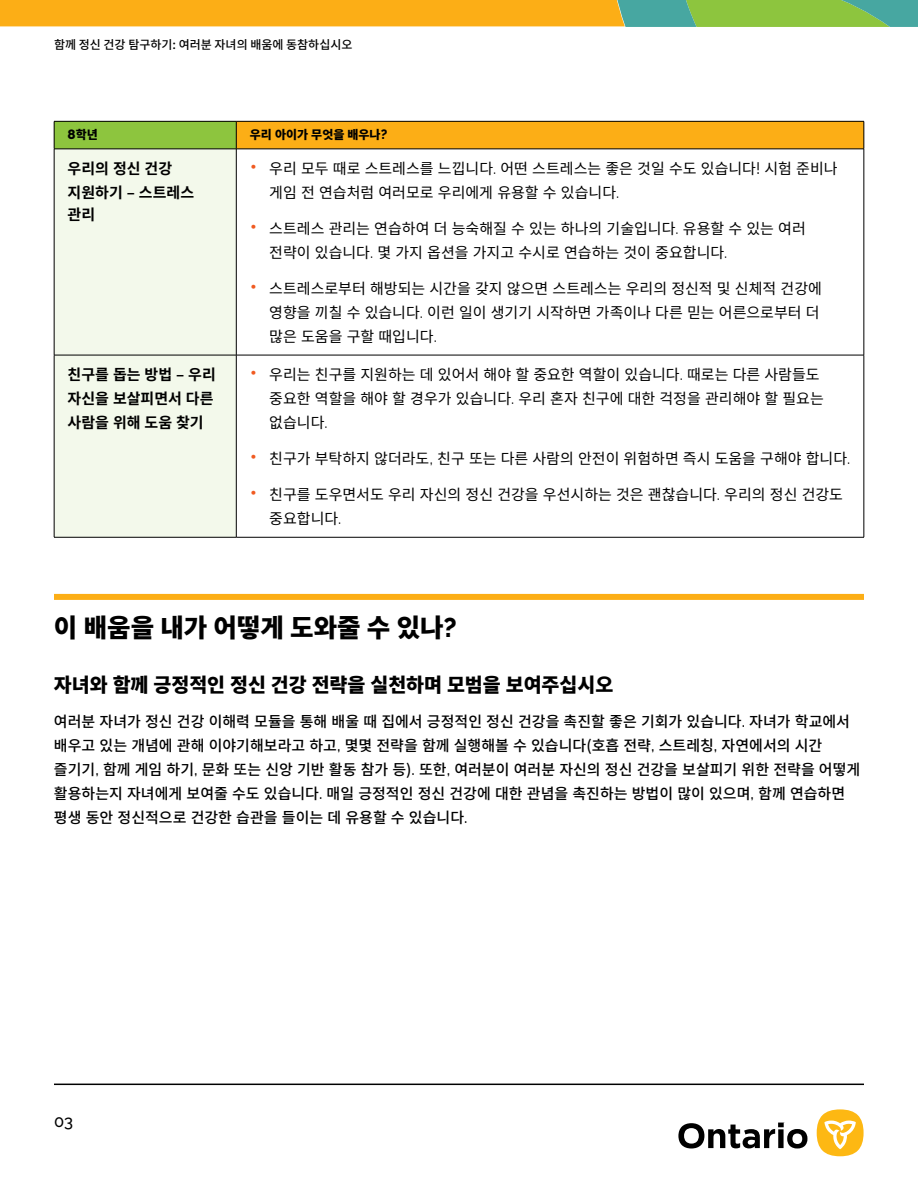
<style>
.page{position:relative;width:918px;height:1188px;background:#fff}
.page>*{position:absolute;margin:0;border:0;box-sizing:border-box;transform-origin:0 0}
.t1{font:900 25.5px "Noto Sans KR";color:#000}
.t2{font:900 19.5px "Noto Sans KR";color:#000}
.t3{font:500 16.5px "Raleway";color:#000}
.t4{font:15px/24px "Noto Sans KR";color:#000}
.t5{font:500 15px/24px "Noto Sans KR";color:#000}
.t6{font:700 15px/24px "Noto Sans KR";color:#000}
.t7{font:500 12px "Noto Sans KR";color:#000}
.t8{font:900 12px "Noto Sans KR";color:#000}
.s1{font-family:"Raleway";font-weight:800;font-size:13.5px}
.s2{font-family:"Raleway";font-weight:500;font-size:21px;color:#f05a21}
.s3{font-family:"Raleway";font-size:16.5px}
.s4{font-family:"Raleway";font-weight:800;font-size:27px}
</style>
<div class="page">
<svg style="left:0;top:0;width:918px;height:27px;background:#cfb233"></svg>
<svg style="left:817px;top:1109px;width:47px;height:47px"></svg>
<svg style="left:678px;top:1123px;width:129px;height:26px"></svg>
<hr style="left:54px;top:1084px;width:810px;height:1px;background:#000">
<div style="left:54px;top:594px;width:810px;height:6px;background:#fcae16"></div>
<div style="left:54px;top:121px;width:182px;height:28px;background:#8dc53e"></div>
<div style="left:236px;top:121px;width:628px;height:28px;background:#fcae16"></div>
<div style="left:55px;top:150px;width:181px;height:387px;background:#f3f9eb"></div>
<svg style="left:237px;top:150px;width:627px;height:387px"></svg>
<hr style="left:54px;top:121px;width:182px;height:1px;background:#000">
<svg style="left:54px;top:121px;width:1px;height:28px"></svg>
<hr style="left:236px;top:121px;width:628px;height:1px;background:#000">
<svg style="left:236px;top:121px;width:1px;height:28px"></svg>
<svg style="left:864px;top:121px;width:1px;height:28px"></svg>
<hr style="left:54px;top:149px;width:182px;height:1px;background:#000">
<hr style="left:54px;top:149px;width:1px;height:206px;background:#000">
<hr style="left:236px;top:149px;width:628px;height:1px;background:#000">
<hr style="left:236px;top:149px;width:1px;height:206px;background:#000">
<hr style="left:864px;top:149px;width:1px;height:206px;background:#000">
<hr style="left:54px;top:355px;width:182px;height:1px;background:#000">
<hr style="left:54px;top:355px;width:1px;height:182px;background:#000">
<hr style="left:236px;top:355px;width:628px;height:1px;background:#000">
<hr style="left:236px;top:355px;width:1px;height:182px;background:#000">
<hr style="left:864px;top:355px;width:1px;height:182px;background:#000">
<hr style="left:54px;top:537px;width:182px;height:1px;background:#000">
<hr style="left:236px;top:537px;width:628px;height:1px;background:#000">
<p class="t7" style="left:54px;top:38px;width:300px">함께 정신 건강 탐구하기: 여러분 자녀의 배움에 동참하십시오</p>
<p class="t8" style="left:68px;top:128px;width:32px"><span class="s1">8</span>학년</p>
<p class="t8" style="left:250px;top:128px;width:139px">우리 아이가 무엇을 배우나<span class="s1">?</span></p>
<p class="t6" style="left:68px;top:157px;width:128px">우리의 정신 건강 지원하기 – 스트레스</p>
<p class="t6" style="left:68px;top:203px;width:29px">관리</p>
<p class="t4" style="left:269px;top:157px;width:570px;text-indent:-20px"><span class="s2">•</span> 우리 모두 때로 스트레스를 느낍니다<span class="s3">.</span> 어떤 스트레스는 좋은 것일 수도 있습니다<span class="s3">!</span> 시험 준비나 게임 전 연습처럼 여러모로 우리에게 유용할 수 있습니다<span class="s3">.</span></p>
<p class="t4" style="left:269px;top:217px;width:538px;text-indent:-19px"><span class="s2">•</span> 스트레스 관리는 연습하여 더 능숙해질 수 있는 하나의 기술입니다<span class="s3">.</span> 유용할 수 있는 여러 전략이 있습니다<span class="s3">.</span> 몇 가지 옵션을 가지고 수시로 연습하는 것이 중요합니다<span class="s3">.</span></p>
<p class="t4" style="left:269px;top:276px;width:554px;text-indent:-19px"><span class="s2">•</span> 스트레스로부터 해방되는 시간을 갖지 않으면 스트레스는 우리의 정신적 및 신체적 건강에 영향을 끼칠 수 있습니다<span class="s3">.</span> 이런 일이 생기기 시작하면 가족이나 다른 믿는 어른으로부터 더 많은 도움을 구할 때입니다<span class="s3">.</span></p>
<p class="t6" style="left:68px;top:363px;width:150px">친구를 돕는 방법 – 우리 자신을 보살피면서 다른 사람을 위해 도움 찾기</p>
<p class="t4" style="left:269px;top:363px;width:556px;text-indent:-19px"><span class="s2">•</span> 우리는 친구를 지원하는 데 있어서 해야 할 중요한 역할이 있습니다<span class="s3">.</span> 때로는 다른 사람들도 중요한 역할을 해야 할 경우가 있습니다<span class="s3">.</span> 우리 혼자 친구에 대한 걱정을 관리해야 할 필요는 없습니다<span class="s3">.</span></p>
<p class="t4" style="left:250px;top:447px;width:602px"><span class="s2">•</span> 친구가 부탁하지 않더라도<span class="s3">,</span> 친구 또는 다른 사람의 안전이 위험하면 즉시 도움을 구해야 합니다<span class="s3">.</span></p>
<p class="t4" style="left:269px;top:483px;width:575px;text-indent:-20px"><span class="s2">•</span> 친구를 도우면서도 우리 자신의 정신 건강을 우선시하는 것은 괜찮습니다<span class="s3">.</span> 우리의 정신 건강도 중요합니다<span class="s3">.</span></p>
<h2 class="t1" style="left:54px;top:613px;width:404px">이 배움을 내가 어떻게 도와줄 수 있나<span class="s4">?</span></h2>
<h3 class="t2" style="left:54px;top:674px;width:561px">자녀와 함께 긍정적인 정신 건강 전략을 실천하며 모범을 보여주십시오</h3>
<p class="t5" style="left:54px;top:709px;width:808px">여러분 자녀가 정신 건강 이해력 모듈을 통해 배울 때 집에서 긍정적인 정신 건강을 촉진할 좋은 기회가 있습니다<span class="s3">.</span> 자녀가 학교에서 배우고 있는 개념에 관해 이야기해보라고 하고<span class="s3">,</span> 몇몇 전략을 함께 실행해볼 수 있습니다(호흡 전략<span class="s3">,</span> 스트레칭<span class="s3">,</span> 자연에서의 시간 즐기기<span class="s3">,</span> 함께 게임 하기<span class="s3">,</span> 문화 또는 신앙 기반 활동 참가 등)<span class="s3">.</span> 또한<span class="s3">,</span> 여러분이 여러분 자신의 정신 건강을 보살피기 위한 전략을 어떻게 활용하는지 자녀에게 보여줄 수도 있습니다<span class="s3">.</span> 매일 긍정적인 정신 건강에 대한 관념을 촉진하는 방법이 많이 있으며<span class="s3">,</span> 함께 연습하면 평생 동안 정신적으로 건강한 습관을 들이는 데 유용할 수 있습니다<span class="s3">.</span></p>
<p class="t3" style="left:54px;top:1112px;width:21px">03</p>
</div>
